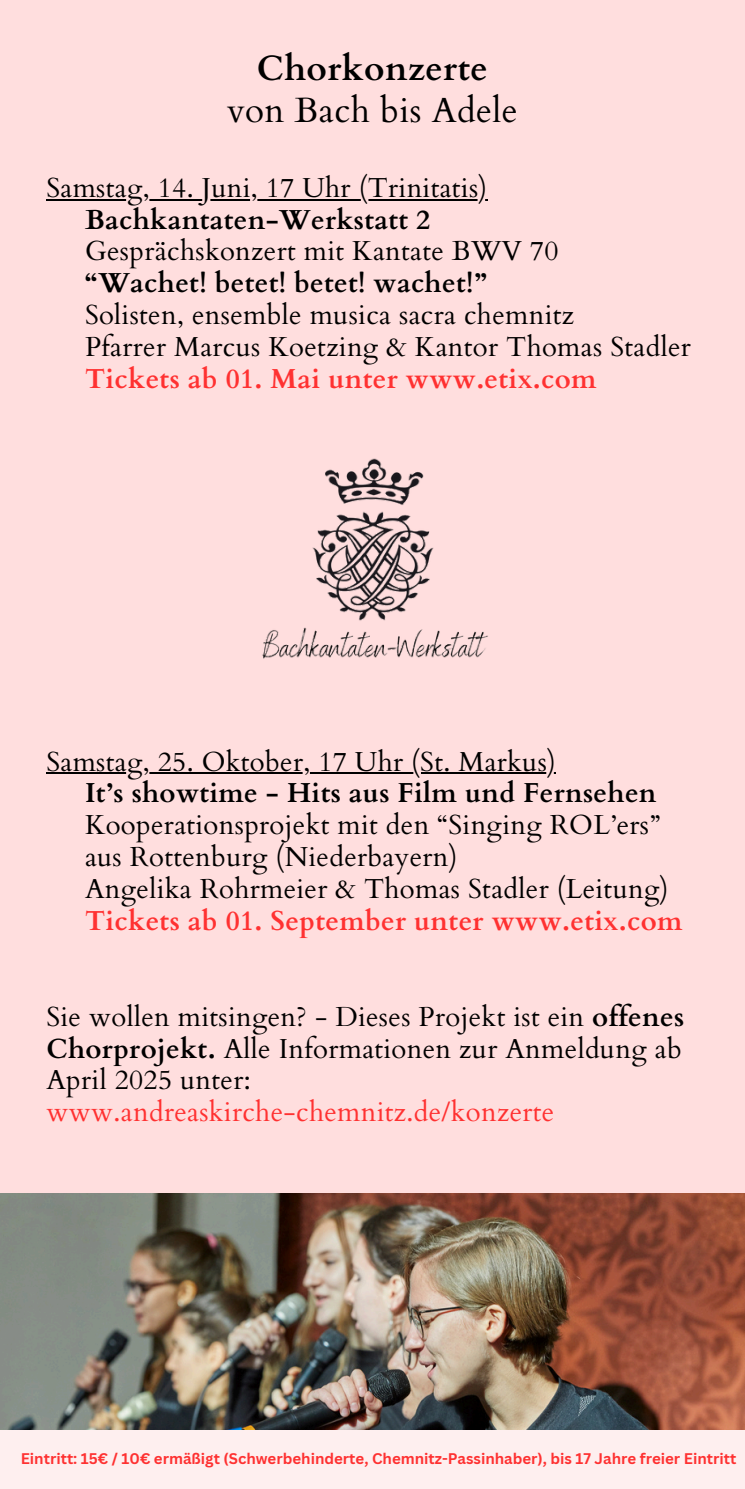
<style>
.page{position:relative;width:745px;height:1489px;background:#fff}
.page>*{position:absolute;margin:0;border:0;box-sizing:border-box;transform-origin:0 0}
.t1{font:35px/41.2px "Cardo";letter-spacing:.01em;color:#000;text-align:center}
.t2{font:27.5px/32px "Cardo";letter-spacing:.01em;color:#000}
.t3{font:27.5px "Cardo";letter-spacing:.01em;color:#ff3131}
.t4{font:700 15px "Canva Sans";color:#ff3131}
.s1{font-weight:700}
.s2{font-weight:700;color:#ff3131}
</style>
<div class="page">
<div style="left:0;top:0;width:744px;height:1489px;background:#ffdede"></div>
<div style="left:0;top:1430px;width:744px;height:58px;background:#feefef"></div>
<hr style="left:46px;top:199px;width:441px;height:1px;background:#000">
<hr style="left:46px;top:772px;width:510px;height:2px;background:#000">
<img style="left:0;top:1193px;width:744px;height:236px">
<img style="left:262px;top:458px;width:226px;height:201px">
<h2 class="t1" style="left:227px;top:49px;width:292px"><span class="s1">Chorkonzerte </span>von Bach bis Adele</h2>
<h2 class="t2" style="left:85px;top:172px;width:490px;text-indent:-39px">Samstag, 14. Juni, 17 Uhr (Trinitatis)<br><span class="s1">Bachkantaten-Werkstatt 2<br></span>Gesprächskonzert mit Kantate BWV 70 <span class="s1">“Wachet! betet! betet! wachet!” </span>Solisten, ensemble musica sacra chemnitz</h2>
<h2 class="t2" style="left:85px;top:331px;width:607px">Pfarrer Marcus Koetzing &amp; Kantor Thomas Stadler<br><span class="s2">Tickets ab 01. Mai unter www.etix.com</span></h2>
<p class="t2" style="left:85px;top:746px;width:576px;text-indent:-39px">Samstag, 25. Oktober, 17 Uhr (St. Markus)<br><span class="s1">It’s showtime - Hits aus Film und Fernsehen </span>Kooperationsprojekt mit den “Singing ROL’ers” aus Rottenburg (Niederbayern)</p>
<p class="t2" style="left:85px;top:873px;width:598px">Angelika Rohrmeier &amp; Thomas Stadler (Leitung)<br><span class="s2">Tickets ab 01. September unter www.etix.com</span></p>
<p class="t2" style="left:46px;top:1001px;width:639px;text-align:justify">Sie wollen mitsingen? - Dieses Projekt ist ein <span class="s1">offenes Chorprojekt.</span> Alle Informationen zur Anmeldung ab April 2025 unter:</p>
<p class="t3" style="left:46px;top:1094px;width:509px">www.andreaskirche-chemnitz.de/konzerte</p>
<h1 class="t4" style="left:21px;top:1448px;width:717px">Eintritt: 15€ / 10€ ermäßigt (Schwerbehinderte, Chemnitz-Passinhaber), bis 17 Jahre freier Eintritt</h1>
</div>
